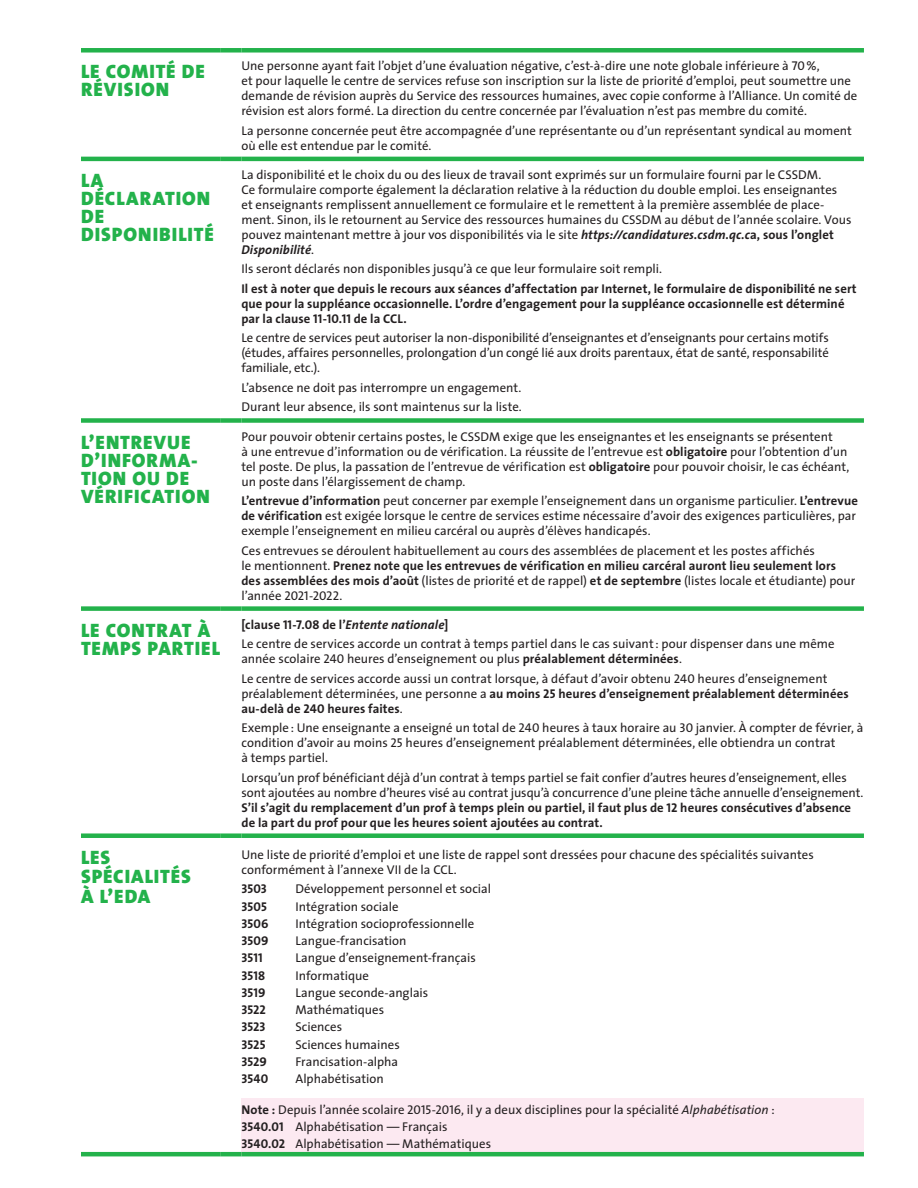
<style>
.page{position:relative;width:918px;height:1188px;background:#fff}
.page>*{position:absolute;margin:0;border:0;box-sizing:border-box;transform-origin:0 0}
.t1{font:19.5px/18px "The Sans Black Caps";letter-spacing:.05em;color:#23b24b}
.t2{font:12.75px/15px "The Sans";color:#231f20}
.t3{font:700 12.75px/15px "The Sans";letter-spacing:.005em;color:#231f20}
.t4{font:12.75px "The Sans Bold Caps";color:#231f20}
.s1{font-family:"The Sans Caps"}
.s2{font-weight:700;font-style:italic}
.s3{font-weight:700}
.s4{font-family:"The Sans Bold Caps";font-weight:400}
.s5{font-family:"The Sans Bold Caps"}
.s6{font-weight:400}
.s7{font-style:italic}
</style>
<div class="page">
<div style="left:241px;top:1098px;width:623px;height:56px;background:#fce9f1"></div>
<div style="left:221px;top:606px;width:20px;height:5px;background:#23b24b"></div>
<div style="left:81px;top:833px;width:140px;height:5px;background:#23b24b"></div>
<div style="left:221px;top:833px;width:20px;height:5px;background:#23b24b"></div>
<div style="left:241px;top:833px;width:623px;height:5px;background:#23b24b"></div>
<hr style="left:81px;top:1152px;width:140px;height:4px;background:#23b24b">
<hr style="left:221px;top:1152px;width:20px;height:4px;background:#23b24b">
<hr style="left:241px;top:1152px;width:623px;height:4px;background:#23b24b">
<div style="left:221px;top:48px;width:20px;height:5px;background:#23b24b"></div>
<div style="left:81px;top:48px;width:140px;height:5px;background:#23b24b"></div>
<div style="left:241px;top:48px;width:623px;height:5px;background:#23b24b"></div>
<hr style="left:81px;top:157px;width:140px;height:4px;background:#23b24b">
<hr style="left:221px;top:157px;width:20px;height:4px;background:#23b24b">
<hr style="left:241px;top:157px;width:623px;height:4px;background:#23b24b">
<div style="left:81px;top:418px;width:140px;height:5px;background:#23b24b"></div>
<div style="left:221px;top:418px;width:20px;height:5px;background:#23b24b"></div>
<div style="left:241px;top:418px;width:623px;height:5px;background:#23b24b"></div>
<div style="left:81px;top:606px;width:140px;height:5px;background:#23b24b"></div>
<div style="left:241px;top:606px;width:623px;height:5px;background:#23b24b"></div>
<h1 class="t1" style="left:81px;top:63px;width:125px">LE COMITÉ DE<br>RÉVISION</h1>
<p class="t2" style="left:241px;top:59px;width:617px">Une personne ayant fait l’objet d’une évaluation négative, c’est-à-dire une note globale inférieure à <span class="s1">70</span>%,<br>et pour laquelle le centre de services refuse son inscription sur la liste de priorité d’emploi, peut soumettre une demande de révision auprès du Service des ressources humaines, avec copie conforme à l’Alliance. Un comité de révision est alors formé. La direction du centre concernée par l’évaluation n’est pas membre du comité.</p>
<p class="t2" style="left:241px;top:123px;width:612px">La personne concernée peut être accompagnée d’une représentante ou d’un représentant syndical au moment où elle est entendue par le comité.</p>
<h1 class="t1" style="left:81px;top:172px;width:134px">LA<br>DÉCLARATION<br>DE<br>DISPONIBILITÉ</h1>
<p class="t2" style="left:241px;top:167px;width:611px">La disponibilité et le choix du ou des lieux de travail sont exprimés sur un formulaire fourni par le CSSDM.<br>Ce formulaire comporte également la déclaration relative à la réduction du double emploi. Les enseignantes et enseignants remplissent annuellement ce formulaire et le remettent à la première assemblée de place&shy;ment. Sinon, ils le retournent au Service des ressources humaines du CSSDM au début de l’année scolaire. Vous pouvez maintenant mettre à jour vos disponibilités via le site <span class="s2">https://candidatures.csdm.qc.c</span><span class="s3">a, sous l’onglet </span><span class="s2">Disponibilité</span>.</p>
<p class="t2" style="left:241px;top:262px;width:422px">Ils seront déclarés non disponibles jusqu’à ce que leur formulaire soit rempli.</p>
<p class="t3" style="left:241px;top:281px;width:617px">Il est à noter que depuis le recours aux séances d’affectation par Internet, le formulaire de disponibilité ne sert que pour la suppléance occasionnelle. L’ordre d’engagement pour la suppléance occasionnelle est déterminé par la clause <span class="s4">11</span>-<span class="s4">10</span>.<span class="s4">11</span> de la CCL.</p>
<p class="t2" style="left:241px;top:331px;width:589px;text-align:justify">Le centre de services peut autoriser la non-disponibilité d’enseignantes et d’enseignants pour certains motifs (études, affaires personnelles, prolongation d’un congé lié aux droits parentaux, état de santé, responsabilité familiale, etc.).</p>
<p class="t2" style="left:241px;top:378px;width:282px;line-height:19.5px">L’absence ne doit pas interrompre un engagement.<br>Durant leur absence, ils sont maintenus sur la liste.</p>
<h1 class="t1" style="left:81px;top:433px;width:130px">L’ENTREVUE<br>D’INFORMA-<br>TION OU DE<br>VÉRIFICATION</h1>
<p class="t2" style="left:241px;top:429px;width:609px">Pour pouvoir obtenir certains postes, le CSSDM exige que les enseignantes et les enseignants se présentent<br>à une entrevue d’information ou de vérification. La réussite de l’entrevue est <span class="s3">obligatoire</span> pour l’obtention d’un tel poste. De plus, la passation de l’entrevue de vérification est <span class="s3">obligatoire</span> pour pouvoir choisir, le cas échéant, un poste dans l’élargissement de champ.</p>
<p class="t2" style="left:241px;top:493px;width:618px"><span class="s3">L’entrevue d’information</span> peut concerner par exemple l’enseignement dans un organisme particulier. <span class="s3">L’entrevue de vérification</span> est exigée lorsque le centre de services estime nécessaire d’avoir des exigences particulières, par exemple l’enseignement en milieu carcéral ou auprès d’élèves handicapés.</p>
<p class="t2" style="left:241px;top:543px;width:615px">Ces entrevues se déroulent habituellement au cours des assemblées de placement et les postes affichés<br>le mentionnent. <span class="s3">Prenez note que les entrevues de vérification en milieu carcéral auront lieu seulement lors des assemblées des mois d’août</span> (listes de priorité et de rappel) <span class="s3">et de septembre</span> (listes locale et étudiante) pour l’année <span class="s1">2021</span>-<span class="s1">2022</span>.</p>
<h1 class="t1" style="left:81px;top:621px;width:141px">LE CONTRAT À<br>TEMPS PARTIEL</h1>
<p class="t2" style="left:241px;top:615px;width:595px;line-height:19.5px"><span class="s3">[clause</span> <span class="s5">11</span><span class="s3">-</span><span class="s5">7</span><span class="s3">.</span><span class="s5">08</span> <span class="s3">de l’</span><span class="s2">Entente nationale</span><span class="s3">]<br></span>Le centre de services accorde un contrat à temps partiel dans le cas suivant: pour dispenser dans une même</p>
<p class="t2" style="left:241px;top:649px;width:588px;line-height:19.5px">année scolaire <span class="s1">240</span> heures d’enseignement ou plus <span class="s3">préalablement déterminées</span>.<br>Le centre de services accorde aussi un contrat lorsque, à défaut d’avoir obtenu <span class="s1">240</span> heures d’enseignement</p>
<p class="t3" style="left:241px;top:686px;width:609px"><span class="s6">préalablement déterminées, une personne a</span> au moins <span class="s4">25</span> heures d’enseignement préalablement déterminées au-delà de <span class="s4">240</span> heures faites<span class="s6">.</span></p>
<p class="t2" style="left:241px;top:720px;width:624px">Exemple: Une enseignante a enseigné un total de <span class="s1">240</span> heures à taux horaire au <span class="s1">30</span> janvier. À compter de février, à condition d’avoir au moins <span class="s1">25</span> heures d’enseignement préalablement déterminées, elle obtiendra un contrat<br>à temps partiel.</p>
<p class="t2" style="left:241px;top:770px;width:624px">Lorsqu’un prof bénéficiant déjà d’un contrat à temps partiel se fait confier d’autres heures d’enseignement, elles sont ajoutées au nombre d’heures visé au contrat jusqu’à concurrence d’une pleine tâche annuelle d’enseignement.<br><span class="s3">S’il s’agit du remplacement d’un prof à temps plein ou partiel, il faut plus de</span> <span class="s5">12</span> <span class="s3">heures consécutives d’absence de la part du prof pour que les heures soient ajoutées au contrat.</span></p>
<h1 class="t1" style="left:81px;top:848px;width:111px;line-height:19.5px">LES<br>SPÉCIALITÉS<br>À L’EDA</h1>
<p class="t2" style="left:241px;top:847px;width:574px">Une liste de priorité d’emploi et une liste de rappel sont dressées pour chacune des spécialités suivantes conformément à l’annexe VII de la CCL.</p>
<p class="t4" style="left:241px;top:881px;width:27px">3503</p>
<p class="t2" style="left:295px;top:882px;width:197px">Développement personnel et social</p>
<p class="t4" style="left:241px;top:898px;width:27px">3505</p>
<p class="t2" style="left:295px;top:899px;width:105px">Intégration sociale</p>
<p class="t4" style="left:241px;top:915px;width:28px">3506</p>
<p class="t2" style="left:295px;top:916px;width:180px">Intégration socioprofessionnelle</p>
<p class="t4" style="left:241px;top:933px;width:29px">3509</p>
<p class="t2" style="left:295px;top:933px;width:113px">Langue-francisation</p>
<p class="t4" style="left:241px;top:950px;width:23px">3511</p>
<p class="t2" style="left:295px;top:951px;width:182px">Langue d’enseignement-français</p>
<p class="t4" style="left:241px;top:967px;width:25px">3518</p>
<p class="t2" style="left:295px;top:968px;width:75px">Informatique</p>
<p class="t4" style="left:241px;top:984px;width:26px">3519</p>
<p class="t2" style="left:295px;top:985px;width:134px">Langue seconde-anglais</p>
<p class="t4" style="left:241px;top:1002px;width:26px">3522</p>
<p class="t2" style="left:295px;top:1002px;width:90px">Mathématiques</p>
<p class="t4" style="left:241px;top:1019px;width:26px">3523</p>
<p class="t2" style="left:295px;top:1020px;width:48px">Sciences</p>
<p class="t4" style="left:241px;top:1036px;width:26px">3525</p>
<p class="t2" style="left:295px;top:1037px;width:106px">Sciences humaines</p>
<p class="t4" style="left:241px;top:1053px;width:27px">3529</p>
<p class="t2" style="left:295px;top:1054px;width:104px">Francisation-alpha</p>
<p class="t4" style="left:241px;top:1071px;width:28px">3540</p>
<p class="t2" style="left:295px;top:1071px;width:90px">Alphabétisation</p>
<p class="t2" style="left:241px;top:1101px;width:535px;line-height:17.2px"><span class="s3">Note :</span> Depuis l’année scolaire <span class="s1">2015</span>-<span class="s1">2016</span>, il y a deux disciplines pour la spécialité <span class="s7">Alphabétisation</span> :<br><span class="s5">3540</span><span class="s3">.</span><span class="s5">01</span> Alphabétisation — Français<br><span class="s5">3540</span><span class="s3">.</span><span class="s5">02</span> Alphabétisation — Mathématiques</p>
</div>
